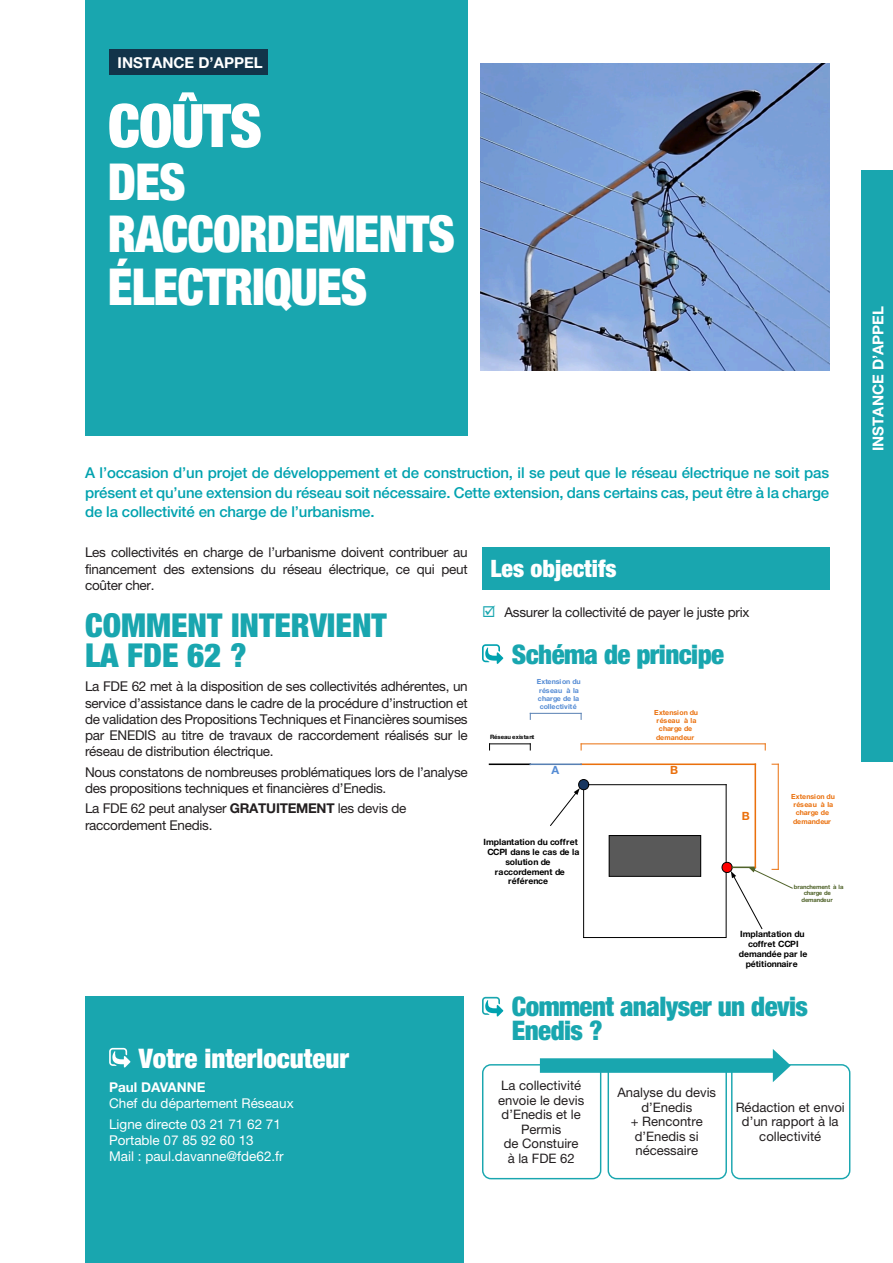
<style>
.page{position:relative;width:893px;height:1263px;background:#fff}
.page>*{position:absolute;margin:0;border:0;box-sizing:border-box;transform-origin:0 0}
.TITRE_H1{font:900 condensed 60px "Helvetica Neue LT Pro";letter-spacing:-.02em;color:#fff}
.TITRE_H1-2{font:900 condensed 51px/52.5px "Helvetica Neue LT Pro";letter-spacing:-.02em;color:#fff}
.TITRE_H2{font:900 condensed 33px/30px "Helvetica Neue LT Pro";color:#19a6af}
.Sous-titre_1{font:900 condensed 27px/24px "Helvetica Neue LT Pro";letter-spacing:-.02em;color:#19a6af}
.Sous-titre_1-2{font:900 condensed 27px "Helvetica Neue LT Pro";color:#fff}
.Sous-titre_2_dans_ca{font:900 condensed 24px "Helvetica Neue LT Pro";color:#fff}
.Texte_intro{font:500 15px/19.5px "Helvetica Neue LT Pro";letter-spacing:-.01em;color:#00a2af;text-align:justify}
.Titre_fiche{font:700 15px "Helvetica Neue LT Pro";color:#fff}
.Texte_contenu{font:13.5px/16.2px "Helvetica Neue LT Pro";letter-spacing:-.02em;color:#231f20;text-align:justify}
.t1{font:13.5px/16.2px "Helvetica Neue LT Std";color:#fff}
.Texte_contenu-2{font:13.05px/14.5px "Helvetica Neue LT Pro";color:#231f20;text-align:center}
.t2{font:700 11.4px "Helvetica Neue LT Std";color:#ea700d}
.t3{font:700 11.4px "Helvetica Neue LT Std";color:#548bd4}
.t4{font:700 8.7px/9.9px "Helvetica Neue LT Std";color:#000;text-align:center}
.t5{font:700 7.05px/8.2px "Helvetica Neue LT Std";letter-spacing:-.015em;color:#ea700d;text-align:center}
.t6{font:700 7.05px/8.2px "Helvetica Neue LT Std";letter-spacing:-.005em;color:#548bd4}
.t7{font:700 6px/6.6px "Helvetica Neue LT Std";letter-spacing:-.025em;color:#50632a;text-align:center}
.t8{font:700 6px "Helvetica Neue LT Std";letter-spacing:-.02em;color:#000}
.s1{color:#19a6af}
.s2{font-weight:700}
</style>
<div class="page">
<div style="left:85px;top:0;width:383px;height:436px;background:#19a6af"></div>
<div style="left:861px;top:170px;width:32px;height:592px;background:#19a6af"></div>
<div style="left:482px;top:548px;width:347px;height:42px;background:#19a6af"></div>
<div style="left:85px;top:997px;width:378px;height:266px;background:#19a6af"></div>
<svg style="left:109px;top:1048px;width:21px;height:19px"></svg>
<div style="left:109px;top:50px;width:159px;height:25px;background:#12344a"></div>
<svg style="left:482px;top:997px;width:21px;height:19px"></svg>
<div style="left:482px;top:1064px;width:119px;height:115px;border:1px solid #19a6af;border-radius:8px"></div>
<div style="left:608px;top:1064px;width:119px;height:115px;border:1px solid #19a6af;border-radius:8px"></div>
<div style="left:731px;top:1064px;width:119px;height:115px;border:1px solid #19a6af;border-radius:8px"></div>
<div style="left:540px;top:1058px;width:240px;height:15px;background:#19a6af"></div>
<svg style="left:773px;top:1049px;width:18px;height:33px"></svg>
<hr style="left:490px;top:763px;width:40px;height:2px;background:#000">
<hr style="left:581px;top:763px;width:174px;height:2px;background:#ea700d">
<hr style="left:530px;top:763px;width:51px;height:2px;background:#5880b3">
<hr style="left:490px;top:743px;width:40px;height:1px;background:#000">
<hr style="left:530px;top:713px;width:51px;height:1px;background:#5880b3">
<hr style="left:581px;top:743px;width:184px;height:1px;background:#ea700d">
<hr style="left:754px;top:764px;width:2px;height:103px;background:#ea700d">
<hr style="left:778px;top:764px;width:1px;height:105px;background:#ea700d">
<svg style="left:550px;top:779px;width:243px;height:159px"></svg>
<svg style="left:482px;top:644px;width:21px;height:20px"></svg>
<img style="left:480px;top:64px;width:349px;height:306px">
<p class="Titre_fiche" style="left:118px;top:53px;width:147px">INSTANCE D’APPEL</p>
<p class="TITRE_H1" style="left:108px;top:89px;width:156px">COÛTS</p>
<p class="TITRE_H1-2" style="left:108px;top:154px;width:349px">DES<br>RACCORDEMENTS<br>ÉLECTRIQUES</p>
<p class="Texte_intro" style="left:85px;top:463px;width:746px">A l’occasion d’un projet de développement et de construction, il se peut que le réseau électrique ne soit pas présent et qu’une extension du réseau soit nécessaire. Cette extension, dans certains cas, peut être à la charge de la collectivité en charge de l’urbanisme.</p>
<p class="Sous-titre_2_dans_ca" style="left:490px;top:554px;width:128px">Les objectifs</p>
<p class="Texte_contenu" style="left:482px;top:603px;width:269px"><span class="s1">☑</span> Assurer la collectivité de payer le juste prix</p>
<p class="Texte_contenu" style="left:85px;top:544px;width:384px">Les collectivités en charge de l’urbanisme doivent contribuer au financement des extensions du réseau électrique, ce qui peut coûter cher.</p>
<p class="TITRE_H2" style="left:85px;top:609px;width:303px">COMMENT INTERVIENT<br>LA FDE 62 ?</p>
<p class="Texte_contenu" style="left:85px;top:678px;width:384px">La FDE 62 met à la disposition de ses collectivités adhérentes, un service d’assistance dans le cadre de la procédure d’instruction et de validation des Propositions Techniques et Financières soumises par ENEDIS au titre de travaux de raccordement réalisés sur le réseau de distribution électrique.</p>
<p class="Texte_contenu" style="left:85px;top:764px;width:384px">Nous constatons de nombreuses problématiques lors de l’analyse des propositions techniques et financières d’Enedis.</p>
<p class="Texte_contenu" style="left:85px;top:800px;width:323px">La FDE 62 peut analyser <span class="s2">GRATUITEMENT</span> les devis de raccordement Enedis.</p>
<p class="Sous-titre_1" style="left:512px;top:642px;width:214px">Schéma de principe</p>
<p class="t6" style="left:537px;top:677px;width:45px">Extension du réseau à la charge de la collectivité</p>
<p class="t5" style="left:654px;top:708px;width:45px">Extension du réseau à la charge de demandeur</p>
<p class="t8" style="left:490px;top:733px;width:46px">Réseau existant</p>
<p class="t2" style="left:670px;top:763px;width:9px">B</p>
<p class="t3" style="left:552px;top:763px;width:9px">A</p>
<p class="t5" style="left:791px;top:792px;width:45px">Extension du réseau à la charge de demandeur</p>
<p class="t2" style="left:742px;top:809px;width:9px">B</p>
<p class="t4" style="left:484px;top:836px;width:96px">Implantation du coffret</p>
<p class="t4" style="left:487px;top:846px;width:93px">CCPI dans le cas de la</p>
<p class="t4" style="left:505px;top:856px;width:47px">solution de</p>
<p class="t4" style="left:495px;top:866px;width:71px">raccordement de</p>
<p class="t4" style="left:508px;top:876px;width:41px">référence</p>
<p class="t7" style="left:794px;top:883px;width:51px">branchement à la charge de demandeur</p>
<p class="t4" style="left:739px;top:929px;width:70px">Implantation du coffret CCPI demandée par le pétitionnaire</p>
<p class="Sous-titre_1-2" style="left:139px;top:1041px;width:212px">Votre interlocuteur</p>
<p class="t1" style="left:109px;top:1079px;width:186px"><span class="s2">Paul DAVANNE<br></span>Chef du département Réseaux</p>
<p class="t1" style="left:109px;top:1116px;width:173px">Ligne directe 03 21 71 62 71</p>
<p class="t1" style="left:109px;top:1132px;width:146px">Portable 07 85 92 60 13</p>
<p class="t1" style="left:109px;top:1148px;width:176px">Mail : paul.davanne@fde62.fr</p>
<p class="Sous-titre_1" style="left:512px;top:994px;width:298px">Comment analyser un devis<br>Enedis ?</p>
<p class="Texte_contenu-2" style="left:498px;top:1078px;width:88px">La collectivité envoie le devis d’Enedis et le<br>Permis<br>de Constuire<br>à la FDE 62</p>
<p class="Texte_contenu-2" style="left:617px;top:1085px;width:100px">Analyse du devis d’Enedis<br>+ Rencontre d’Enedis si nécessaire</p>
<p class="Texte_contenu-2" style="left:736px;top:1100px;width:111px">Rédaction et envoi d’un rapport à la collectivité</p>
<p class="Titre_fiche" style="left:869px;top:451px;width:147px;rotate:-90deg">INSTANCE D’APPEL</p>
</div>
